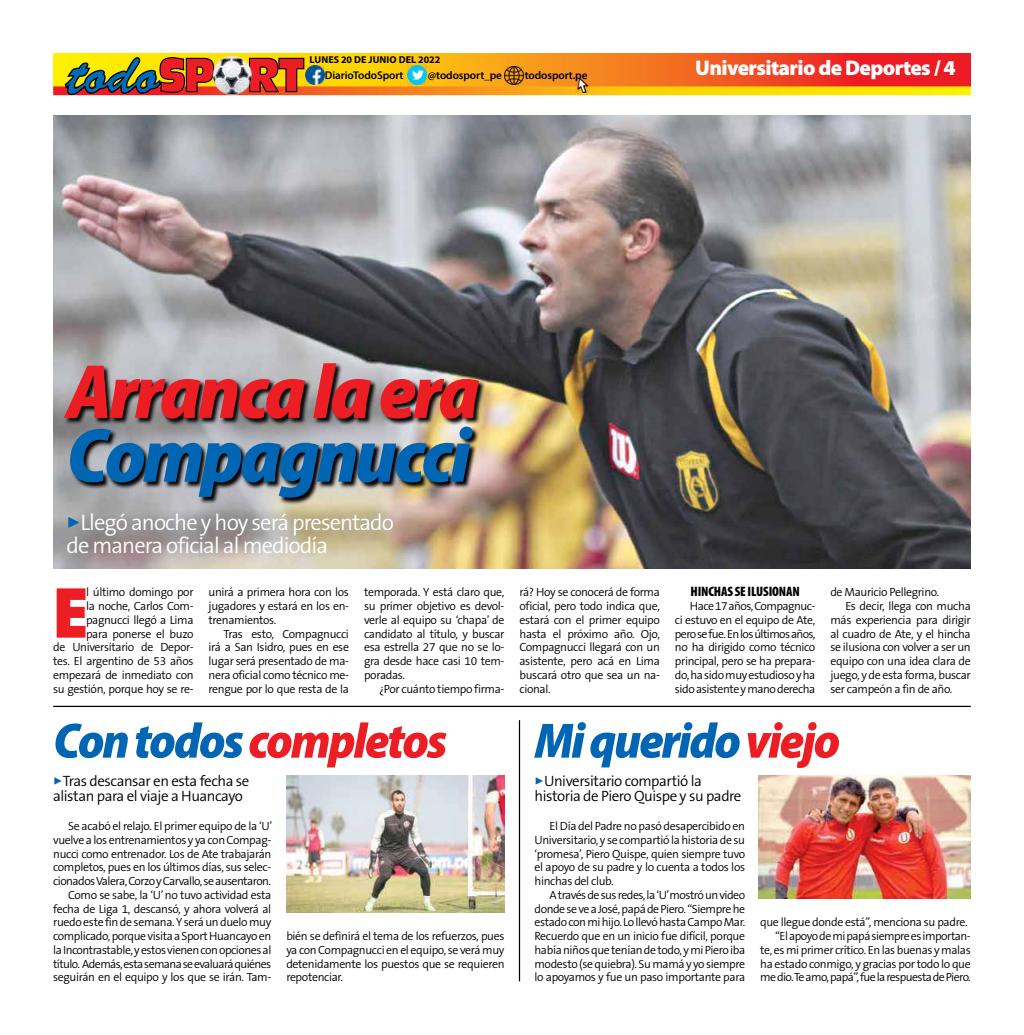
<style>
.page{position:relative;width:1024px;height:1035px;background:#fff}
.page>*{position:absolute;margin:0;border:0;box-sizing:border-box;transform-origin:0 0}
.t1{font:italic 900 semi-condensed 77.5px "Myriad Pro";letter-spacing:-.04em;color:#ed1d24}
.t2{font:italic 900 semi-condensed 77.5px "Myriad Pro";letter-spacing:-.04em;color:#0066b3}
.t3{font:900 73px "The Sans B9";color:#ed1d24}
.t4{font:italic 900 semi-condensed 50px "Myriad Pro";letter-spacing:-.04em;color:#ed1d24}
.t5{font:italic 900 semi-condensed 50px "Myriad Pro";letter-spacing:-.04em;color:#0066b3}
.t6{font:300 22.5px/22.5px "The Sans B4";letter-spacing:-.04em;color:#fff}
.t7{font:900 21.25px "Myriad Pro";letter-spacing:-.03em;color:#fff}
.t8{font:300 15px/15px "The Sans B4";letter-spacing:-.03em;color:#000}
.t9{font:900 condensed 13.75px "Myriad Pro";letter-spacing:-.01em;color:#000}
.t10{font:300 11.88px/13.8px "The Sans B4";letter-spacing:-.03em;color:#000;text-align:justify}
.t11{font:600 11.25px "Myriad Pro";letter-spacing:-.01em;color:#000}
.t12{font:700 10px "Myriad Pro";letter-spacing:.01em;color:#000}
.s1{color:#0066b3}
.s2{color:#ed1d24}
</style>
<div class="page">
<svg style="left:53px;top:53px;width:918px;height:33px;background:#f47919"></svg>
<svg style="left:53px;top:86px;width:918px;height:9px;background:#fab10e"></svg>
<svg style="left:251px;top:58px;width:53px;height:34px;background:#cd4018"></svg>
<svg style="left:65px;top:57px;width:149px;height:38px;background:#9c692f"></svg>
<img style="left:212px;top:55px;width:39px;height:39px">
<img style="left:575px;top:78px;width:14px;height:14px">
<img style="left:306px;top:66px;width:19px;height:18px">
<img style="left:407px;top:66px;width:19px;height:19px">
<img style="left:504px;top:66px;width:19px;height:19px">
<img style="left:53px;top:115px;width:918px;height:454px">
<img style="left:286px;top:775px;width:218px;height:138px">
<img style="left:758px;top:775px;width:213px;height:124px">
<img style="left:64px;top:363px;width:422px;height:142px">
<hr style="left:53px;top:706px;width:918px;height:1px;background:#000">
<hr style="left:519px;top:720px;width:1px;height:261px;background:#000">
<p class="t12" style="left:309px;top:53px;width:132px">LUNES 20 DE JUNIO DEL 2022</p>
<p class="t11" style="left:325px;top:68px;width:80px">DiarioTodoSport</p>
<p class="t11" style="left:428px;top:68px;width:76px">@todosport_pe</p>
<p class="t11" style="left:525px;top:68px;width:64px">todosport.pe</p>
<h3 class="t7" style="left:695px;top:54px;width:262px">Universitario de Deportes / 4</h3>
<h1 class="t1" style="left:66px;top:341px;width:415px">Arranca la era</h1>
<h1 class="t2" style="left:66px;top:405px;width:406px">Compagnucci</h1>
<h3 class="t6" style="left:66px;top:512px;width:329px"><span class="s1">✓</span>Llegó anoche y hoy será presentado de manera oficial al mediodía</h3>
<p class="t10" style="left:53px;top:586px;width:142px;text-align:right">l último domingo por<br>la noche, Carlos Com&shy;pagnucci llegó a Lima<br>para ponerse el buzo<br>de Universitario de Depor&shy;tes. El argentino de 53 años empezará de inmediato con su gestión, porque hoy se re-</p>
<p class="t10" style="left:209px;top:586px;width:142px">unirá a primera hora con los jugadores y estará en los en&shy;trenamientos.</p>
<h2 class="t3" style="left:53px;top:574px;width:37px">E</h2>
<p class="t10" style="left:209px;top:627px;width:142px;text-indent:15px">Tras esto, Compagnucci irá a San Isidro, pues en ese lugar será presentado de ma&shy;nera oficial como técnico me&shy;rengue por lo que resta de la</p>
<p class="t10" style="left:364px;top:586px;width:142px">temporada. Y está claro que, su primer objetivo es devol&shy;verle al equipo su ‘chapa’ de candidato al título, y buscar esa estrella 27 que no se lo&shy;gra desde hace casi 10 tem&shy;poradas.</p>
<p class="t10" style="left:379px;top:682px;width:127px">¿Por cuánto tiempo firma-</p>
<p class="t10" style="left:519px;top:586px;width:142px">rá? Hoy se conocerá de forma oficial, pero todo indica que, estará con el primer equipo hasta el próximo año. Ojo, Compagnucci llegará con un asistente, pero acá en Lima buscará otro que sea un na&shy;cional.</p>
<p class="t9" style="left:690px;top:583px;width:111px">HINCHAS SE ILUSIONAN</p>
<p class="t10" style="left:675px;top:600px;width:142px;text-indent:15px">Hace 17 años, Compagnuc&shy;ci estuvo en el equipo de Ate, pero se fue. En los últimos años, no ha dirigido como técnico principal, pero se ha prepara&shy;do, ha sido muy estudioso y ha sido asistente y mano derecha</p>
<p class="t10" style="left:830px;top:586px;width:110px">de Mauricio Pellegrino.</p>
<p class="t10" style="left:845px;top:600px;width:127px">Es decir, llega con mucha</p>
<p class="t10" style="left:830px;top:614px;width:142px">más experiencia para dirigir</p>
<p class="t10" style="left:830px;top:627px;width:142px">al cuadro de Ate, y el hincha</p>
<p class="t10" style="left:830px;top:641px;width:142px">se ilusiona con volver a ser un</p>
<p class="t10" style="left:830px;top:655px;width:142px">equipo con una idea clara de</p>
<p class="t10" style="left:830px;top:669px;width:142px">juego, y de esta forma, buscar</p>
<p class="t10" style="left:830px;top:682px;width:124px">ser campeón a fin de año.</p>
<h3 class="t4" style="left:53px;top:708px;width:395px"><span class="s1">Con todos</span> completos</h3>
<h3 class="t5" style="left:534px;top:708px;width:307px">Mi querido <span class="s2">viejo</span></h3>
<p class="t8" style="left:53px;top:774px;width:198px"><span class="s1">✓</span>Tras descansar en esta fecha se alistan para el viaje a Huancayo</p>
<p class="t10" style="left:53px;top:820px;width:220px;text-align:right">Se acabó el relajo. El primer equipo de la ‘U’ vuelve a los entrenamientos y ya con Compag&shy;nucci como entrenador. Los de Ate trabajarán completos, pues en los últimos días, sus selec&shy;cionados Valera, Corzo y Carvallo, se ausentaron.<br>Como se sabe, la ‘U’ no tuvo actividad esta fecha de Liga 1, descansó, y ahora volverá al ruedo este fin de semana. Y será un duelo muy complicado, porque visita a Sport Huancayo en la Incontrastable, y estos vienen con opciones al título. Además, esta semana se evaluará quiénes seguirán en el equipo y los que se irán. Tam-</p>
<p class="t10" style="left:286px;top:930px;width:220px">bién se definirá el tema de los refuerzos, pues ya con Compagnucci en el equipo, se verá muy detenidamente los puestos que se requieren repotenciar.</p>
<p class="t8" style="left:534px;top:774px;width:208px"><span class="s1">✓</span>Universitario compartió la historia de Piero Quispe y su padre</p>
<p class="t10" style="left:534px;top:820px;width:212px;text-indent:15px">El Día del Padre no pasó desapercibido en Universitario, y se compartió la historia de su ‘promesa’, Piero Quispe, quien siempre tuvo el apoyo de su padre y lo cuenta a todos los hinchas del club.</p>
<p class="t10" style="left:534px;top:888px;width:212px;text-indent:15px">A través de sus redes, la ‘U’mostró un video donde se ve a José, papá de Piero. “Siempre he estado con mi hijo. Lo llevó hasta Campo Mar.<br>Recuerdo que en un inicio fue difícil, porque había niños que tenían de todo, y mi Piero iba modesto (se quiebra). Su mamá y yo siempre lo apoyamos y fue un paso importante para</p>
<p class="t10" style="left:760px;top:916px;width:212px;text-align:right">que llegue donde está”, menciona su padre. “El apoyo de mi papá siempre es importan&shy;te, es mi primer crítico. En las buenas y malas ha estado conmigo, y gracias por todo lo que me dio. Te amo, papá”, fue la respuesta de Piero.</p>
</div>
